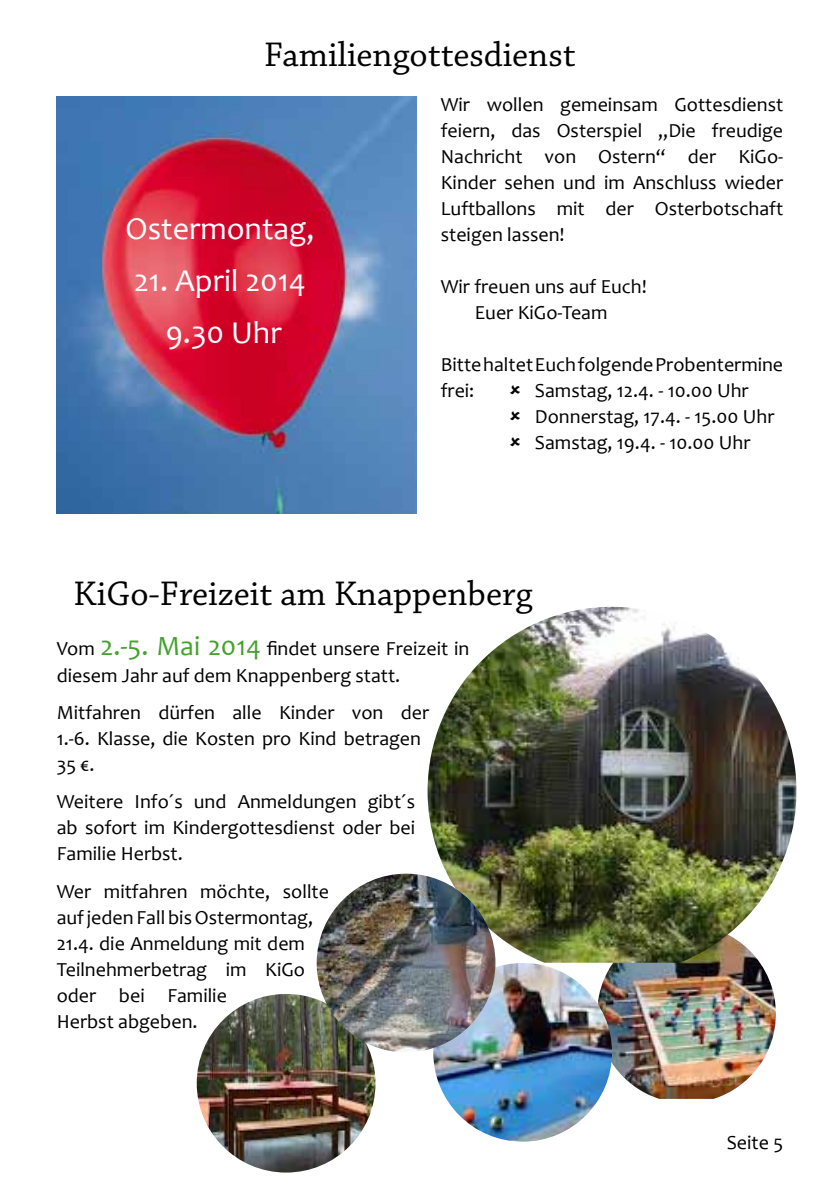
<style>
.page{position:relative;width:840px;height:1191px;background:#fff}
.page>*{position:absolute;margin:0;border:0;box-sizing:border-box;transform-origin:0 0}
.t1{font:36px "Chaparral Pro";color:#000}
.t2{font:32px/52px "Candara";color:#fff;text-align:center}
.t3{font:20px/26px "Candara";color:#000}
.s1{font-size:28px;color:#44a12b}
</style>
<div class="page">
<img style="left:596px;top:962px;width:179px;height:136px">
<img style="left:57px;top:96px;width:359px;height:417px">
<img style="left:427px;top:607px;width:369px;height:355px">
<img style="left:433px;top:963px;width:178px;height:178px;border-radius:89px">
<img style="left:197px;top:994px;width:178px;height:178px;border-radius:89px">
<img style="left:316px;top:873px;width:179px;height:179px;border-radius:89px">
<h1 class="t1" style="left:264px;top:35px;width:313px">Familiengottesdienst</h1>
<h2 class="t2" style="left:125px;top:202px;width:190px">Ostermontag,</h2>
<h2 class="t2" style="left:134px;top:254px;width:173px">21. April 2014<br>9.30 Uhr</h2>
<p class="t3" style="left:440px;top:91px;width:344px;text-align:justify">Wir wollen gemeinsam Gottesdienst feiern, das Osterspiel „Die freudige Nachricht von Ostern“ der KiGo-Kinder sehen und im Anschluss wieder Luftballons mit der Osterbotschaft steigen lassen!</p>
<p class="t3" style="left:440px;top:273px;width:207px;text-align:center">Wir freuen uns auf Euch!<br>Euer KiGo-Team</p>
<p class="t3" style="left:440px;top:351px;width:344px">Bitte haltet Euch folgende Probentermine frei:</p>
<p class="t3" style="left:534px;top:377px;width:241px">Samstag, 12.4. - 10.00 Uhr<br>Donnerstag, 17.4. - 15.00 Uhr<br>Samstag, 19.4. - 10.00 Uhr</p>
<h1 class="t1" style="left:74px;top:574px;width:460px">KiGo-Freizeit am Knappenberg</h1>
<p class="t3" style="left:57px;top:636px;width:414px">Vom <span class="s1">2.-5. Mai 2014</span> findet unsere Freizeit in diesem Jahr auf dem Knappenberg statt.</p>
<p class="t3" style="left:57px;top:699px;width:373px">Mitfahren dürfen alle Kinder von der<br>1.-6. Klasse, die Kosten pro Kind betragen<br>35 €.</p>
<p class="t3" style="left:57px;top:788px;width:360px;text-align:justify">Weitere Info´s und Anmeldungen gibt´s ab sofort im Kindergottesdienst oder bei Familie Herbst.</p>
<p class="t3" style="left:57px;top:878px;width:273px">Wer mitfahren möchte, sollte auf jeden Fall bis Ostermontag,<br>21.4. die Anmeldung mit dem<br>Teilnehmerbetrag im KiGo oder bei Familie<br>Herbst abgeben.</p>
<p class="t3" style="left:726px;top:1129px;width:58px">Seite 5</p>
</div>
